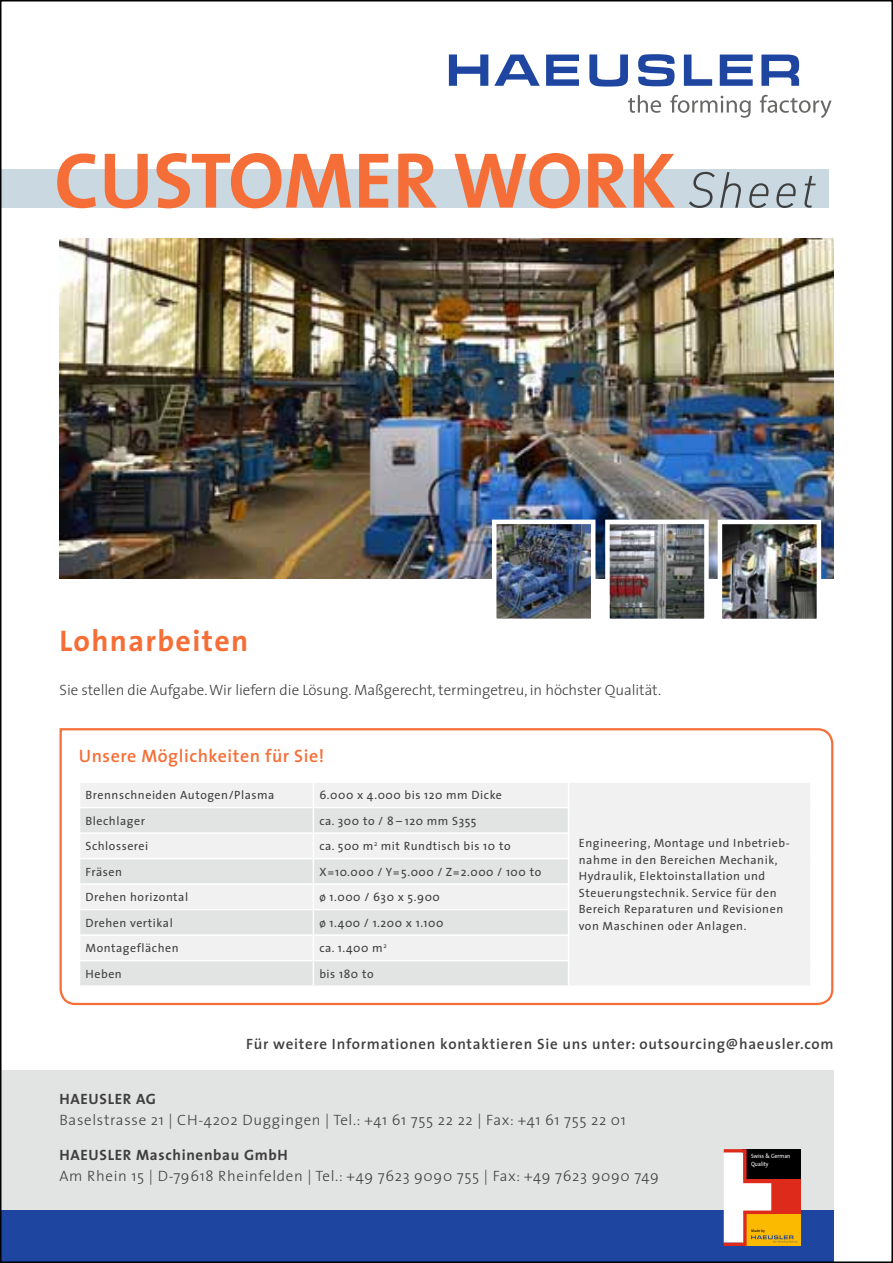
<style>
.page{position:relative;width:893px;height:1263px;background:#fff}
.page>*{position:absolute;margin:0;border:0;box-sizing:border-box;transform-origin:0 0}
.t1{font:700 79.5px "The Sans";color:#f66e37}
.t2{font:700 30px "The Sans";letter-spacing:.045em;color:#f66e37}
.t3{font:600 18px "The Sans";letter-spacing:.03em;color:#f66e37}
.t4{font:300 15px "The Sans";letter-spacing:.045em;color:#403f3f}
.t5{font:300 15px "The Sans";letter-spacing:-.005em;color:#403f3f}
.t6{font:600 15px "The Sans";letter-spacing:.05em;color:#403f3f}
.t7{font:700 15px "The Sans";letter-spacing:.045em;color:#403f3f}
.t8{font:12px/16.5px "The Sans";letter-spacing:.045em;color:#403f3f}
.t9{font:6.15px/7.4px "The Sans";color:#fff;scale:.9 1}
.t10{font:3.75px "The Sans";color:#000}
</style>
<div class="page">
<svg style="left:449px;top:54px;width:39px;height:32px"></svg>
<svg style="left:494px;top:55px;width:46px;height:31px"></svg>
<svg style="left:546px;top:55px;width:33px;height:31px"></svg>
<svg style="left:720px;top:55px;width:33px;height:31px"></svg>
<svg style="left:589px;top:54px;width:39px;height:33px"></svg>
<svg style="left:684px;top:55px;width:28px;height:31px"></svg>
<svg style="left:761px;top:55px;width:38px;height:31px"></svg>
<svg style="left:638px;top:54px;width:36px;height:32px"></svg>
<svg style="left:670px;top:95px;width:81px;height:23px"></svg>
<svg style="left:628px;top:95px;width:33px;height:18px"></svg>
<svg style="left:760px;top:95px;width:72px;height:23px"></svg>
<div style="left:0;top:1070px;width:833px;height:193px;background:#e2e3e3"></div>
<div style="left:0;top:1210px;width:833px;height:53px;background:#1e46a1"></div>
<div style="left:742px;top:1149px;width:59px;height:32px;background:#000"></div>
<div style="left:742px;top:1214px;width:59px;height:32px;background:#fbb900"></div>
<div style="left:742px;top:1180px;width:59px;height:34px;background:#dd2a1b"></div>
<svg style="left:724px;top:1149px;width:73px;height:97px"></svg>
<svg style="left:59px;top:728px;width:775px;height:278px"></svg>
<img style="left:60px;top:238px;width:773px;height:341px">
<img style="left:490px;top:517px;width:333px;height:102px">
<div style="left:0;top:170px;width:829px;height:38px;background:#c9d8e1"></div>
<svg style="left:689px;top:172px;width:127px;height:36px"></svg>
<h1 class="t1" style="left:54px;top:114px;width:623px">Customer Work</h1>
<h2 class="t2" style="left:60px;top:616px;width:190px">Lohnarbeiten</h2>
<p class="t5" style="left:60px;top:677px;width:603px">Sie stellen die Aufgabe. Wir liefern die Lösung. Maßgerecht, termingetreu, in höchster Qualität.</p>
<h3 class="t3" style="left:79px;top:741px;width:247px">Unsere Möglichkeiten für Sie!</h3>
<p class="t8" style="left:86px;top:786px;width:190px">Brennschneiden Autogen/Plasma</p>
<p class="t8" style="left:319px;top:786px;width:184px">6.000 x 4.000 bis 120 mm Dicke</p>
<p class="t8" style="left:86px;top:812px;width:61px">Blechlager</p>
<p class="t8" style="left:319px;top:812px;width:159px">ca. 300 to / 8 – 120 mm S355</p>
<p class="t8" style="left:86px;top:837px;width:64px">Schlosserei</p>
<p class="t8" style="left:319px;top:837px;width:193px">ca. 500 m<sup>2</sup> mit Rundtisch bis 10 to</p>
<p class="t8" style="left:86px;top:863px;width:38px">Fräsen</p>
<p class="t8" style="left:319px;top:863px;width:223px">X=10.000 / Y=5.000 / Z=2.000 / 100 to</p>
<p class="t8" style="left:86px;top:888px;width:104px">Drehen horizontal</p>
<p class="t8" style="left:319px;top:888px;width:122px">ø 1.000 / 630 x 5.900</p>
<p class="t8" style="left:86px;top:914px;width:89px">Drehen vertikal</p>
<p class="t8" style="left:319px;top:914px;width:126px">ø 1.400 / 1.200 x 1.100</p>
<p class="t8" style="left:86px;top:939px;width:95px">Montageflächen</p>
<p class="t8" style="left:319px;top:939px;width:69px">ca. 1.400 m<sup>2</sup></p>
<p class="t8" style="left:86px;top:965px;width:38px">Heben</p>
<p class="t8" style="left:319px;top:965px;width:56px">bis 180 to</p>
<p class="t8" style="left:579px;top:834px;width:212px">Engineering, Montage und Inbetrieb&shy;nahme in den Bereichen Mechanik, Hydraulik, Elektoinstallation und Steuerungstechnik. Service für den Bereich Reparaturen und Revisionen von Maschinen oder Anlagen.</p>
<p class="t6" style="left:246px;top:1032px;width:589px">Für weitere Informationen kontaktieren Sie uns unter: outsourcing@haeusler.com</p>
<p class="t7" style="left:60px;top:1086px;width:98px">HAEUSLER AG</p>
<p class="t4" style="left:60px;top:1107px;width:568px">Baselstrasse 21 | CH-4202 Duggingen | Tel.: +41 61 755 22 22 | Fax: +41 61 755 22 01</p>
<p class="t7" style="left:60px;top:1143px;width:230px">HAEUSLER Maschinenbau GmbH</p>
<p class="t4" style="left:60px;top:1164px;width:601px">Am Rhein 15 | D-79618 Rheinfelden | Tel.: +49 7623 9090 755 | Fax: +49 7623 9090 749</p>
<p class="t9" style="left:751px;top:1152px;width:45px">Swiss &amp; German<br>Quality</p>
<p class="t10" style="left:751px;top:1228px;width:15px">Made by</p>
</div>
